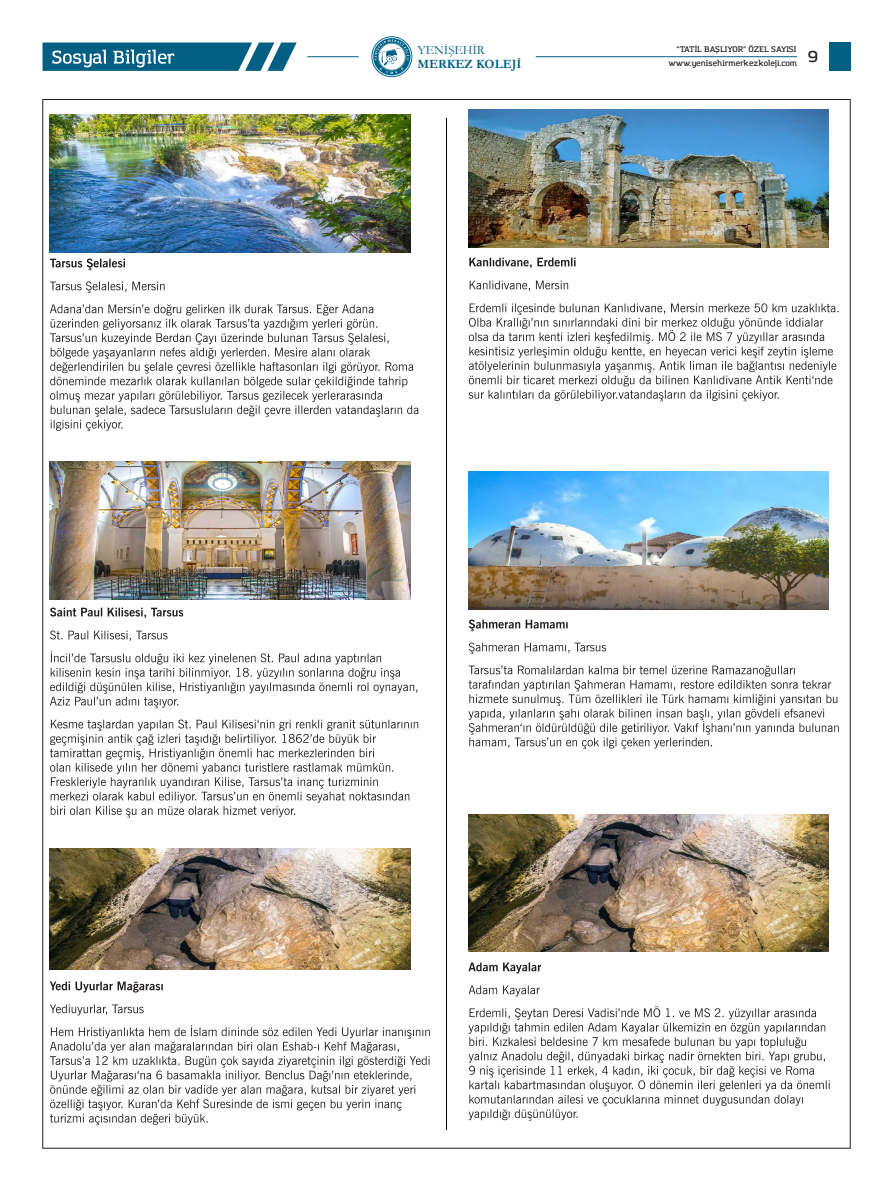
<style>
.page{position:relative;width:893px;height:1191px;background:#fff}
.page>*{position:absolute;margin:0;border:0;box-sizing:border-box;transform-origin:0 0}
.t1{font:700 12.7px "Garamond";color:#005f82}
.t2{font:12.7px "Garamond";color:#005f82}
.t3{font:600 8px "Amazing Grotesk";color:#231f20}
</style>
<div class="page">
<svg style="left:371px;top:36px;width:41px;height:41px"></svg>
<hr style="left:536px;top:56px;width:261px;height:1px;background:#005f82">
<hr style="left:307px;top:56px;width:52px;height:1px;background:#005f82">
<div style="left:829px;top:43px;width:21px;height:28px;background:#005f82"></div>
<svg style="left:43px;top:43px;width:254px;height:28px;background:#2c7a97"></svg>
<svg style="left:50px;top:304px;width:368px;height:127px"></svg>
<svg style="left:50px;top:281px;width:115px;height:12px"></svg>
<svg style="left:50px;top:258px;width:75px;height:12px"></svg>
<svg style="left:469px;top:303px;width:370px;height:98px"></svg>
<svg style="left:470px;top:280px;width:98px;height:11px"></svg>
<svg style="left:469px;top:258px;width:106px;height:10px"></svg>
<svg style="left:50px;top:719px;width:368px;height:98px"></svg>
<svg style="left:50px;top:651px;width:367px;height:57px"></svg>
<svg style="left:50px;top:630px;width:118px;height:11px"></svg>
<svg style="left:50px;top:607px;width:133px;height:11px"></svg>
<svg style="left:468px;top:665px;width:371px;height:84px"></svg>
<svg style="left:469px;top:642px;width:137px;height:12px"></svg>
<svg style="left:469px;top:619px;width:99px;height:12px"></svg>
<svg style="left:50px;top:1025px;width:380px;height:100px"></svg>
<svg style="left:50px;top:1004px;width:94px;height:11px"></svg>
<svg style="left:50px;top:981px;width:113px;height:11px"></svg>
<svg style="left:468px;top:1006px;width:362px;height:114px"></svg>
<svg style="left:469px;top:985px;width:71px;height:11px"></svg>
<svg style="left:468px;top:962px;width:73px;height:11px"></svg>
<img style="left:50px;top:114px;width:360px;height:138px">
<img style="left:468px;top:109px;width:361px;height:138px">
<img style="left:50px;top:461px;width:360px;height:138px">
<img style="left:468px;top:471px;width:361px;height:138px">
<img style="left:50px;top:848px;width:360px;height:121px">
<img style="left:468px;top:814px;width:361px;height:138px">
<hr style="left:446px;top:118px;width:1px;height:1011px;background:#000">
<h1 class="t2" style="left:417px;top:41px;width:69px">YENİŞEHİR</h1>
<h1 class="t1" style="left:417px;top:55px;width:106px">MERKEZ KOLEJİ</h1>
<p class="t3" style="left:668px;top:59px;width:151px">www.yenisehirmerkezkoleji.com <sup>9</sup></p>
<p class="t3" style="left:676px;top:44px;width:121px">“TATİL BAŞLIYOR” ÖZEL SAYISI</p>
</div>
